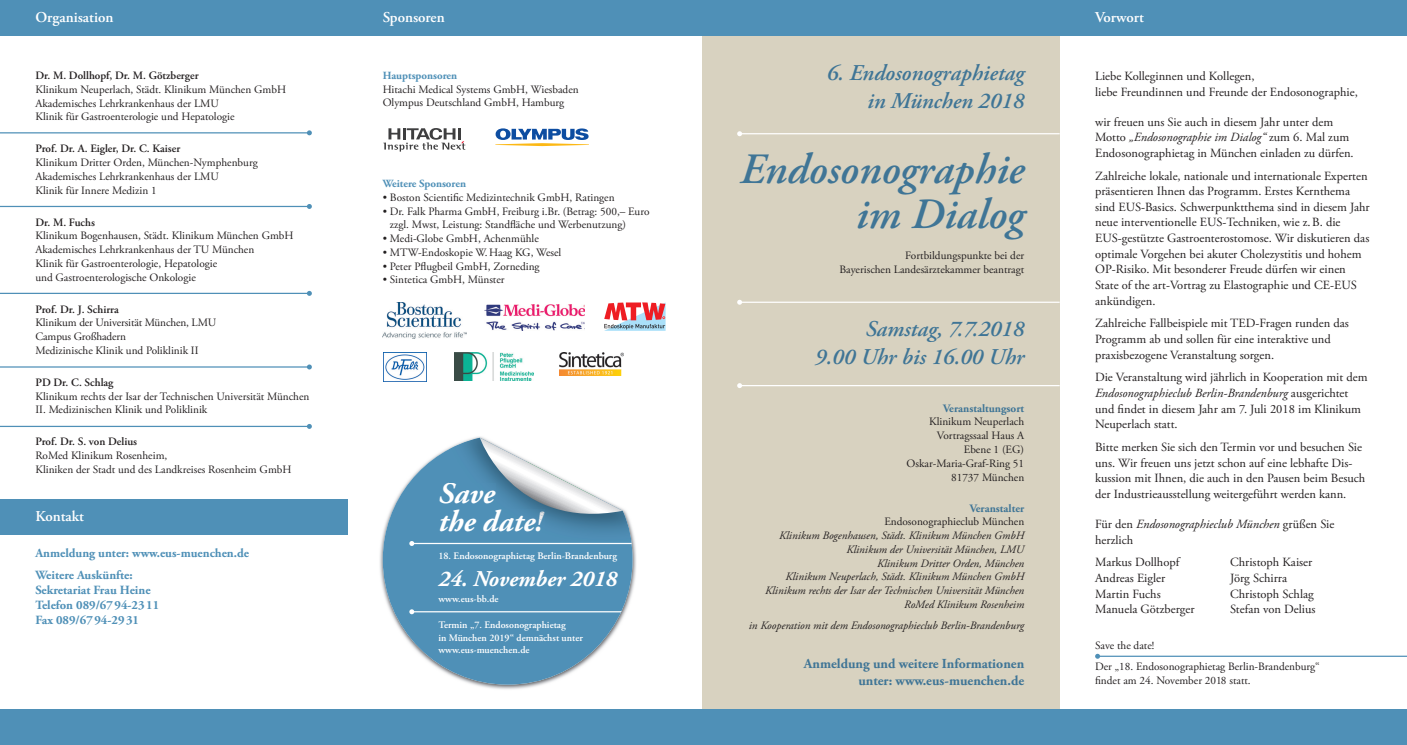
<style>
.page{position:relative;width:1407px;height:745px;background:#fff}
.page>*{position:absolute;margin:0;border:0;box-sizing:border-box;transform-origin:0 0}
.t1{font:italic 600 43.12px/45px "Adobe Garamond Pro";color:#3f7596;text-align:right}
.t2{font:italic 700 30px/27.5px "Adobe Garamond Pro";color:#fff}
.t3{font:italic 600 22.5px/27.5px "Adobe Garamond Pro";color:#3f7596;text-align:right}
.t4{font:italic 700 22.5px "Adobe Garamond Pro";color:#fff}
.t5{font:600 15px "Adobe Garamond Pro";color:#fff}
.t6{font:700 13.75px/16.2px "Adobe Garamond Pro";color:#3f7596;text-align:right}
.t7{font:12.5px/15.6px "Adobe Garamond Pro";color:#231f20}
.t8{font:700 12.5px/15px "Adobe Garamond Pro";color:#4f90b7}
.t9{font:italic 12.5px/15.6px "Adobe Garamond Pro";color:#231f20}
.t10{font:11.25px/13.8px "Adobe Garamond Pro";color:#231f20}
.t11{font:italic 11.25px/13.8px "Adobe Garamond Pro";color:#231f20;text-align:right}
.t12{font:600 11.25px "Adobe Garamond Pro";color:#231f20}
.t13{font:700 11.25px "Adobe Garamond Pro";color:#3f7596}
.t14{font:700 11px "Adobe Garamond Pro";color:#4f90b7}
.t15{font:600 10px/12.5px "Adobe Garamond Pro";color:#fff}
.s1{color:#fefefe}
.s2{color:#fdfdfd}
.s3{color:#e1e2e4}
.s4{font-style:italic}
.s5{font-style:normal}
</style>
<div class="page">
<div style="left:702px;top:0;width:357px;height:744px;background:#d8d2c0"></div>
<div style="left:0;top:0;width:1407px;height:35px;background:#4f90b7"></div>
<div style="left:0;top:709px;width:1407px;height:35px;background:#4f90b7"></div>
<div style="left:0;top:499px;width:347px;height:35px;background:#4f90b7"></div>
<img style="left:454px;top:352px;width:79px;height:28px">
<svg style="left:604px;top:302px;width:61px;height:28px"></svg>
<img style="left:383px;top:302px;width:83px;height:36px">
<img style="left:383px;top:352px;width:43px;height:29px">
<img style="left:484px;top:304px;width:101px;height:26px">
<img style="left:380px;top:436px;width:256px;height:253px">
<svg style="left:383px;top:437px;width:249px;height:247px;fill:#4f90b7"></svg>
<hr style="left:412px;top:542px;width:220px;height:1px;background:#fff">
<svg style="left:409px;top:540px;width:5px;height:5px"></svg>
<hr style="left:412px;top:610px;width:213px;height:2px;background:#fff">
<svg style="left:409px;top:609px;width:5px;height:5px"></svg>
<img style="left:449px;top:437px;width:182px;height:103px">
<img style="left:449px;top:482px;width:31px;height:21px">
<img style="left:449px;top:509px;width:31px;height:22px">
<svg style="left:480px;top:437px;width:152px;height:94px"></svg>
<svg style="left:383px;top:128px;width:82px;height:23px"></svg>
<svg style="left:495px;top:128px;width:94px;height:18px"></svg>
<img style="left:559px;top:352px;width:65px;height:23px">
<hr style="left:739px;top:133px;width:320px;height:1px;background:#fff">
<svg style="left:737px;top:131px;width:5px;height:5px"></svg>
<hr style="left:739px;top:301px;width:320px;height:2px;background:#fff">
<svg style="left:737px;top:299px;width:5px;height:5px"></svg>
<hr style="left:1097px;top:655px;width:310px;height:1px;background:#4f90b7">
<svg style="left:1095px;top:653px;width:5px;height:5px"></svg>
<hr style="left:739px;top:385px;width:320px;height:1px;background:#fff">
<svg style="left:737px;top:383px;width:5px;height:5px"></svg>
<hr style="left:0;top:132px;width:309px;height:1px;background:#4f90b7">
<svg style="left:307px;top:130px;width:5px;height:5px"></svg>
<hr style="left:0;top:206px;width:309px;height:1px;background:#4f90b7">
<svg style="left:307px;top:204px;width:5px;height:5px"></svg>
<hr style="left:0;top:292px;width:309px;height:2px;background:#4f90b7">
<svg style="left:307px;top:291px;width:5px;height:5px"></svg>
<hr style="left:0;top:366px;width:309px;height:1px;background:#4f90b7">
<svg style="left:307px;top:364px;width:5px;height:5px"></svg>
<hr style="left:0;top:425px;width:309px;height:2px;background:#4f90b7">
<svg style="left:307px;top:424px;width:5px;height:4px"></svg>
<h3 class="t5" style="left:35px;top:11px;width:80px">Organisation</h3>
<h3 class="t5" style="left:1095px;top:11px;width:50px">Vorwort</h3>
<h3 class="t5" style="left:383px;top:11px;width:63px">Sponsoren</h3>
<p class="t12" style="left:35px;top:71px;width:165px">Dr. M. Dollhopf, Dr. M. Götzberger</p>
<p class="t10" style="left:35px;top:83px;width:252px">Klinikum Neuperlach, Städt. Klinikum München GmbH<br>Akademisches Lehrkrankenhaus der LMU<br>Klinik für Gastroenterologie und Hepatologie</p>
<p class="t12" style="left:35px;top:144px;width:146px">Prof. Dr. A. Eigler, Dr. C. Kaiser</p>
<p class="t10" style="left:35px;top:156px;width:224px">Klinikum Dritter Orden, München-Nymphenburg<br>Akademisches Lehrkrankenhaus der LMU<br>Klinik für Innere Medizin 1</p>
<p class="t12" style="left:35px;top:217px;width:61px">Dr. M. Fuchs</p>
<p class="t10" style="left:35px;top:230px;width:260px">Klinikum Bogenhausen, Städt. Klinikum München GmbH Akademisches Lehrkrankenhaus der TU München<br>Klinik für Gastroenterologie, Hepatologie<br>und Gastroenterologische Onkologie</p>
<p class="t12" style="left:35px;top:304px;width:85px">Prof. Dr. J. Schirra</p>
<p class="t10" style="left:35px;top:317px;width:182px">Klinikum der Universität München, LMU<br>Campus Großhadern<br>Medizinische Klinik und Poliklinik II</p>
<p class="t12" style="left:35px;top:377px;width:80px">PD Dr. C. Schlag</p>
<p class="t10" style="left:35px;top:390px;width:275px">Klinikum rechts der Isar der Technischen Universität München<br>II. Medizinischen Klinik und Poliklinik</p>
<p class="t12" style="left:35px;top:437px;width:103px">Prof. Dr. S. von Delius</p>
<p class="t10" style="left:35px;top:449px;width:258px">RoMed Klinikum Rosenheim,<br>Kliniken der Stadt und des Landkreises Rosenheim GmbH</p>
<h3 class="t5" style="left:35px;top:509px;width:50px">Kontakt</h3>
<p class="t8" style="left:35px;top:542px;width:215px;line-height:22.1px">Anmeldung unter: www.eus-muenchen.de<br>Weitere Auskünfte:</p>
<p class="t8" style="left:35px;top:583px;width:125px">Sekretariat Frau Heine<br>Telefon 089/67 94-23 11<br>Fax 089/67 94-29 31</p>
<p class="t14" style="left:383px;top:71px;width:76px">Hauptsponsoren</p>
<p class="t10" style="left:383px;top:83px;width:197px">Hitachi Medical Systems GmbH, Wiesbaden<br>Olympus Deutschland GmbH, Hamburg</p>
<p class="t14" style="left:383px;top:179px;width:85px">Weitere Sponsoren</p>
<p class="t10" style="left:383px;top:191px;width:233px">• Boston Scientific Medizintechnik GmbH, Ratingen</p>
<p class="t10" style="left:390px;top:205px;width:261px;text-indent:-7px">• Dr. Falk Pharma GmbH, Freiburg i.Br. (Betrag: 500,– Euro zzgl. Mwst, Leistung: Standfläche und Werbenutzung)</p>
<p class="t10" style="left:383px;top:232px;width:158px">• Medi-Globe GmbH, Achenmühle</p>
<p class="t10" style="left:383px;top:246px;width:180px">• MTW-Endoskopie W. Haag KG, Wesel</p>
<p class="t10" style="left:383px;top:260px;width:158px">• Peter Pflugbeil GmbH, Zorneding</p>
<p class="t10" style="left:383px;top:274px;width:123px">• Sintetica GmbH, Münster</p>
<h2 class="t2" style="left:438px;top:482px;width:106px">Sav<span class="s1">e<br></span>the da<span class="s1">t</span><span class="s2">e</span><span class="s3">!</span></h2>
<p class="t15" style="left:438px;top:550px;width:180px">18. Endosonographietag Berlin-Brandenburg</p>
<h3 class="t4" style="left:438px;top:569px;width:180px">24. November 2018</h3>
<p class="t15" style="left:438px;top:592px;width:62px">www.eus-bb.de</p>
<p class="t15" style="left:438px;top:619px;width:146px">Termin „7. Endosonographietag<br>in München 2019“ demnächst unter www.eus-muenchen.de</p>
<h3 class="t3" style="left:826px;top:61px;width:199px">6. Endosonographietag in München 2018</h3>
<p class="t7" style="left:1095px;top:69px;width:264px">Liebe Kolleginnen und Kollegen,<br>liebe Freundinnen und Freunde der Endosonographie,</p>
<p class="t7" style="left:1095px;top:115px;width:260px">wir freuen uns Sie auch in diesem Jahr unter dem<br>Motto <span class="s4">„Endosonographie im Dialog“</span> zum 6. Mal zum<br>Endosonographietag in München einladen zu dürfen.</p>
<p class="t7" style="left:1095px;top:169px;width:276px">Zahlreiche lokale, nationale und internationale Experten präsentieren Ihnen das Programm. Erstes Kernthema sind EUS-Basics. Schwerpunktthema sind in diesem Jahr neue interventionelle EUS-Techniken, wie z. B. die EUS-gestützte Gastroenterostomose. Wir diskutieren das optimale Vorgehen bei akuter Cholezystitis und hohem OP-Risiko. Mit besonderer Freude dürfen wir einen State of the art-Vortrag zu Elastographie und CE-EUS ankündigen.</p>
<p class="t7" style="left:1095px;top:316px;width:255px">Zahlreiche Fallbeispiele mit TED-Fragen runden das<br>Programm ab und sollen für eine interaktive und praxisbezogene Veranstaltung sorgen.</p>
<p class="t7" style="left:1095px;top:370px;width:274px">Die Veranstaltung wird jährlich in Kooperation mit dem <span class="s4">Endosonographieclub Berlin-Brandenburg</span> ausgerichtet und findet in diesem Jahr am 7. Juli 2018 im Klinikum Neuperlach statt.</p>
<p class="t7" style="left:1095px;top:440px;width:272px">Bitte merken Sie sich den Termin vor und besuchen Sie uns. Wir freuen uns jetzt schon auf eine lebhafte Dis - kussion mit Ihnen, die auch in den Pausen beim Besuch der Industrie ausstellung weitergeführt werden kann.</p>
<p class="t9" style="left:1095px;top:516px;width:241px"><span class="s5">Für den</span> Endosonographieclub München <span class="s5">grüßen Sie herzlich</span></p>
<p class="t7" style="left:1095px;top:555px;width:86px">Markus Dollhopf</p>
<p class="t7" style="left:1230px;top:555px;width:84px">Christoph Kaiser</p>
<p class="t7" style="left:1095px;top:570px;width:72px">Andreas Eigler</p>
<p class="t7" style="left:1230px;top:570px;width:58px">Jörg Schirra</p>
<p class="t7" style="left:1095px;top:586px;width:67px">Martin Fuchs</p>
<p class="t7" style="left:1230px;top:586px;width:85px">Christoph Schlag</p>
<p class="t7" style="left:1095px;top:602px;width:101px">Manuela Götzberger</p>
<p class="t7" style="left:1230px;top:602px;width:87px">Stefan von Delius</p>
<h1 class="t1" style="left:740px;top:150px;width:286px">Endosonographie im Dialog</h1>
<p class="t10" style="left:839px;top:249px;width:186px;text-align:right">Fortbildungspunkte bei der<br>Bayerischen Landesärztekammer beantragt</p>
<h3 class="t3" style="left:815px;top:317px;width:211px">Samstag, 7.7.2018<br>9.00 Uhr bis 16.00 Uhr</h3>
<p class="t13" style="left:943px;top:403px;width:83px">Veranstaltungsort</p>
<p class="t10" style="left:906px;top:415px;width:119px;text-align:right">Klinikum Neuperlach<br>Vortragssaal Haus A<br>Ebene 1 (EG)<br>Oskar-Maria-Graf-Ring 51<br>81737 München</p>
<p class="t13" style="left:969px;top:503px;width:56px">Veranstalter</p>
<p class="t10" style="left:884px;top:515px;width:141px">Endosonographieclub München</p>
<p class="t11" style="left:765px;top:529px;width:261px">Klinikum Bogenhausen, Städt. Klinikum München GmbH Klinikum der Universität München, LMU<br>Klinikum Dritter Orden, München<br>Klinikum Neuperlach, Städt. Klinikum München GmbH Klinikum rechts der Isar der Technischen Universität München RoMed Klinikum Rosenheim</p>
<p class="t11" style="left:749px;top:619px;width:277px">in Kooperation mit dem Endosonographieclub Berlin-Brandenburg</p>
<p class="t6" style="left:804px;top:656px;width:222px">Anmeldung und weitere Informationen unter: www.eus-muenchen.de</p>
<p class="t10" style="left:1095px;top:636px;width:226px;line-height:20.9px">Save the date!<br>Der „18. Endosonographietag Berlin-Brandenburg“</p>
<p class="t10" style="left:1095px;top:674px;width:157px">findet am 24. November 2018 statt.</p>
</div>
